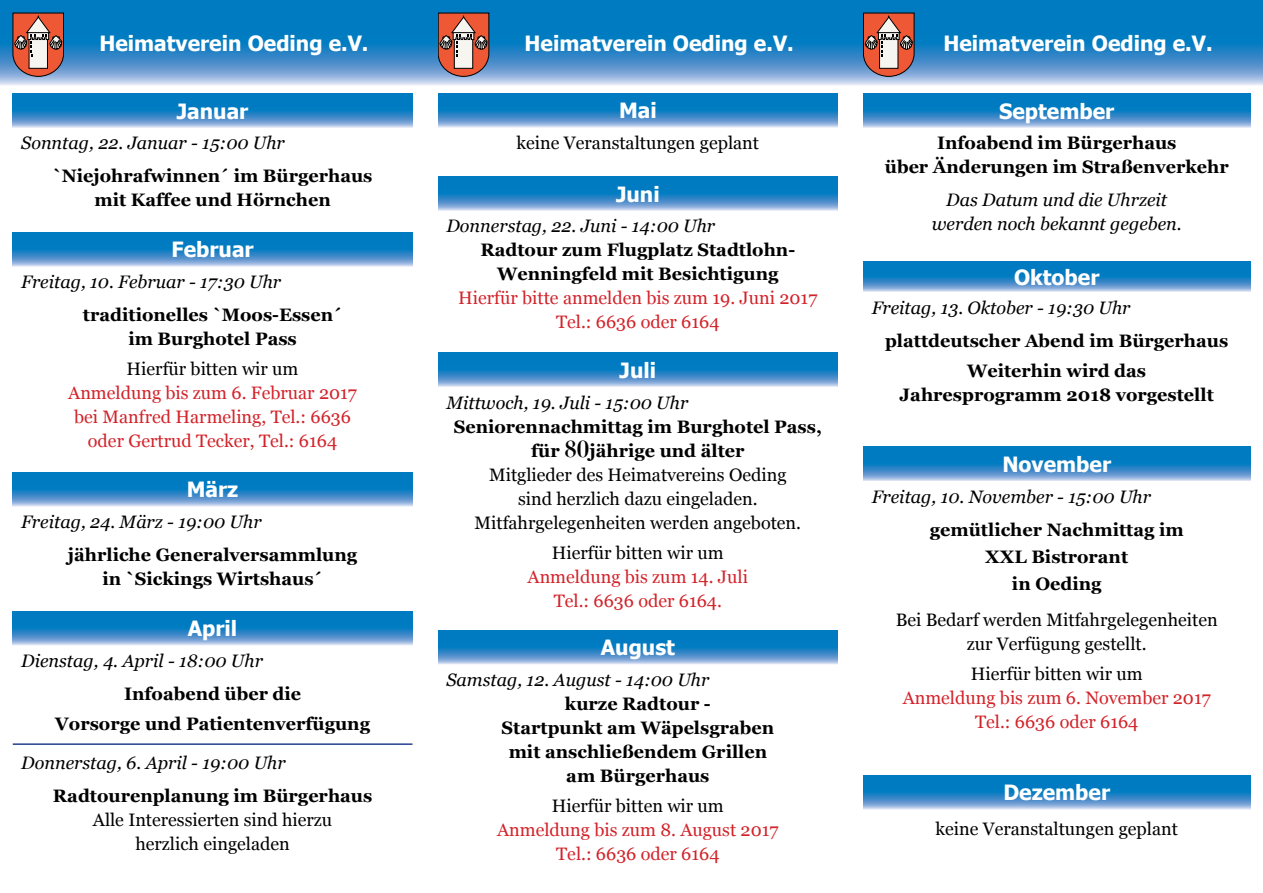
<style>
.page{position:relative;width:1263px;height:893px;background:#fff}
.page>*{position:absolute;margin:0;border:0;box-sizing:border-box;transform-origin:0 0}
.t1{font:700 21px "Tahoma";color:#fff}
.t2{font:700 18px/24px "Georgia";color:#000;text-align:center}
.t3{font:18px/24px "Georgia";color:#000;text-align:center}
.t4{font:italic 18px/24px "Georgia";color:#000;text-align:center}
.t5{font:18px/24px "Georgia";color:#d2232a;text-align:center}
.s1{font-weight:700}
.s2{font-family:"Didot";font-weight:700;font-size:22.5px}
</style>
<div class="page">
<svg style="left:13px;top:93px;width:399px;height:34px;background:#2a89c8"></svg>
<svg style="left:438px;top:94px;width:400px;height:33px;background:#2d8ac8"></svg>
<svg style="left:863px;top:94px;width:387px;height:34px;background:#318cc9"></svg>
<svg style="left:13px;top:232px;width:399px;height:34px;background:#2b89c8"></svg>
<svg style="left:438px;top:177px;width:400px;height:33px;background:#2b89c8"></svg>
<svg style="left:863px;top:262px;width:387px;height:30px;background:#308cc9"></svg>
<svg style="left:13px;top:472px;width:399px;height:34px;background:#2c8ac8"></svg>
<svg style="left:438px;top:353px;width:400px;height:34px;background:#308cc9"></svg>
<svg style="left:863px;top:447px;width:387px;height:34px;background:#2e8bc9"></svg>
<svg style="left:13px;top:611px;width:399px;height:34px;background:#2d8ac9"></svg>
<svg style="left:438px;top:630px;width:400px;height:34px;background:#2c8ac8"></svg>
<svg style="left:863px;top:775px;width:387px;height:34px;background:#2c8ac8"></svg>
<svg style="left:425px;top:0;width:425px;height:85px;background:#2e8bc9"></svg>
<svg style="left:0;top:0;width:425px;height:85px;background:#2e8bc9"></svg>
<svg style="left:850px;top:0;width:413px;height:85px;background:#2e8bc9"></svg>
<svg style="left:438px;top:13px;width:51px;height:64px"></svg>
<svg style="left:13px;top:13px;width:51px;height:64px"></svg>
<svg style="left:863px;top:13px;width:51px;height:64px"></svg>
<hr style="left:13px;top:743px;width:399px;height:2px;background:#25408f">
<p class="t1" style="left:99px;top:28px;width:271px">Heimatverein Oeding e.V.</p>
<p class="t1" style="left:525px;top:28px;width:271px">Heimatverein Oeding e.V.</p>
<p class="t1" style="left:943px;top:28px;width:271px">Heimatverein Oeding e.V.</p>
<p class="t1" style="left:177px;top:96px;width:73px">Januar</p>
<p class="t1" style="left:619px;top:96px;width:39px">Mai</p>
<p class="t1" style="left:999px;top:96px;width:117px">September</p>
<p class="t4" style="left:21px;top:130px;width:265px">Sonntag, 22. Januar - 15:00 Uhr</p>
<p class="t2" style="left:53px;top:163px;width:321px">`Niejohrafwinnen´ im Bürgerhaus mit Kaffee und Hörnchen</p>
<p class="t1" style="left:172px;top:235px;width:84px">Februar</p>
<p class="t4" style="left:21px;top:269px;width:261px">Freitag, 10. Februar - 17:30 Uhr</p>
<p class="t2" style="left:83px;top:302px;width:261px">traditionelles `Moos-Essen´ im Burghotel Pass</p>
<p class="t3" style="left:127px;top:356px;width:173px">Hierfür bitten wir um</p>
<p class="t5" style="left:68px;top:380px;width:290px">Anmeldung bis zum 6. Februar 2017 bei Manfred Harmeling, Tel.: 6636 oder Gertrud Tecker, Tel.: 6164</p>
<p class="t1" style="left:187px;top:475px;width:53px">März</p>
<p class="t4" style="left:21px;top:509px;width:242px">Freitag, 24. März - 19:00 Uhr</p>
<p class="t2" style="left:68px;top:542px;width:291px">jährliche Generalversammlung in `Sickings Wirtshaus´</p>
<p class="t1" style="left:188px;top:614px;width:51px">April</p>
<p class="t4" style="left:21px;top:648px;width:243px">Dienstag, 4. April - 18:00 Uhr</p>
<p class="t2" style="left:55px;top:678px;width:316px;line-height:30px">Infoabend über die<br>Vorsorge und Patientenverfügung</p>
<p class="t4" style="left:21px;top:750px;width:266px">Donnerstag, 6. April - 19:00 Uhr</p>
<p class="t2" style="left:53px;top:783px;width:321px">Radtourenplanung im Bürgerhaus</p>
<p class="t3" style="left:93px;top:807px;width:241px">Alle Interessierten sind hierzu herzlich eingeladen</p>
<p class="t3" style="left:517px;top:130px;width:244px">keine Veranstaltungen geplant</p>
<p class="t2" style="left:885px;top:130px;width:345px">Infoabend im Bürgerhaus<br>über Änderungen im Straßenverkehr</p>
<p class="t4" style="left:932px;top:187px;width:252px">Das Datum und die Uhrzeit werden noch bekannt gegeben.</p>
<p class="t1" style="left:616px;top:179px;width:45px">Juni</p>
<p class="t4" style="left:446px;top:213px;width:270px">Donnerstag, 22. Juni - 14:00 Uhr</p>
<p class="t2" style="left:480px;top:237px;width:316px">Radtour zum Flugplatz Stadtlohn-<br>Wenningfeld mit Besichtigung</p>
<p class="t5" style="left:458px;top:285px;width:361px">Hierfür bitte anmelden bis zum 19. Juni 2017<br>Tel.: 6636 oder 6164</p>
<p class="t4" style="left:872px;top:295px;width:260px">Freitag, 13. Oktober - 19:30 Uhr</p>
<p class="t2" style="left:885px;top:324px;width:345px;line-height:30px">plattdeutscher Abend im Bürgerhaus<br>Weiterhin wird das</p>
<p class="t2" style="left:899px;top:381px;width:316px">Jahresprogramm 2018 vorgestellt</p>
<p class="t1" style="left:1014px;top:262px;width:87px">Oktober</p>
<p class="t1" style="left:619px;top:355px;width:38px">Juli</p>
<p class="t4" style="left:446px;top:390px;width:243px">Mittwoch, 19. Juli - 15:00 Uhr</p>
<p class="t3" style="left:454px;top:414px;width:370px"><span class="s1">Seniorennachmittag im Burghotel Pass, für</span> <span class="s2">80</span><span class="s1">jährige und älter<br></span>Mitglieder des Heimatvereins Oeding<br>sind herzlich dazu eingeladen.<br>Mitfahrgelegenheiten werden angeboten.</p>
<p class="t3" style="left:552px;top:540px;width:173px">Hierfür bitten wir um</p>
<p class="t5" style="left:528px;top:564px;width:222px">Anmeldung bis zum 14. Juli<br>Tel.: 6636 oder 6164.</p>
<p class="t1" style="left:1002px;top:450px;width:110px">November</p>
<p class="t4" style="left:872px;top:484px;width:281px">Freitag, 10. November - 15:00 Uhr</p>
<p class="t2" style="left:930px;top:515px;width:255px;line-height:27px">gemütlicher Nachmittag im<br>XXL Bistrorant<br>in Oeding</p>
<p class="t3" style="left:896px;top:607px;width:323px">Bei Bedarf werden Mitfahrgelegenheiten zur Verfügung gestellt.</p>
<p class="t3" style="left:971px;top:661px;width:173px">Hierfür bitten wir um</p>
<p class="t5" style="left:903px;top:685px;width:310px">Anmeldung bis zum 6. November 2017<br>Tel.: 6636 oder 6164</p>
<p class="t1" style="left:601px;top:633px;width:76px">August</p>
<p class="t4" style="left:446px;top:667px;width:264px">Samstag, 12. August - 14:00 Uhr</p>
<p class="t2" style="left:502px;top:691px;width:274px">kurze Radtour -<br>Startpunkt am Wäpelsgraben mit anschließendem Grillen am Bürgerhaus</p>
<p class="t3" style="left:552px;top:793px;width:173px">Hierfür bitten wir um</p>
<p class="t5" style="left:497px;top:817px;width:283px">Anmeldung bis zum 8. August 2017<br>Tel.: 6636 oder 6164</p>
<p class="t3" style="left:935px;top:816px;width:244px">keine Veranstaltungen geplant</p>
<p class="t1" style="left:1003px;top:778px;width:108px">Dezember</p>
</div>
